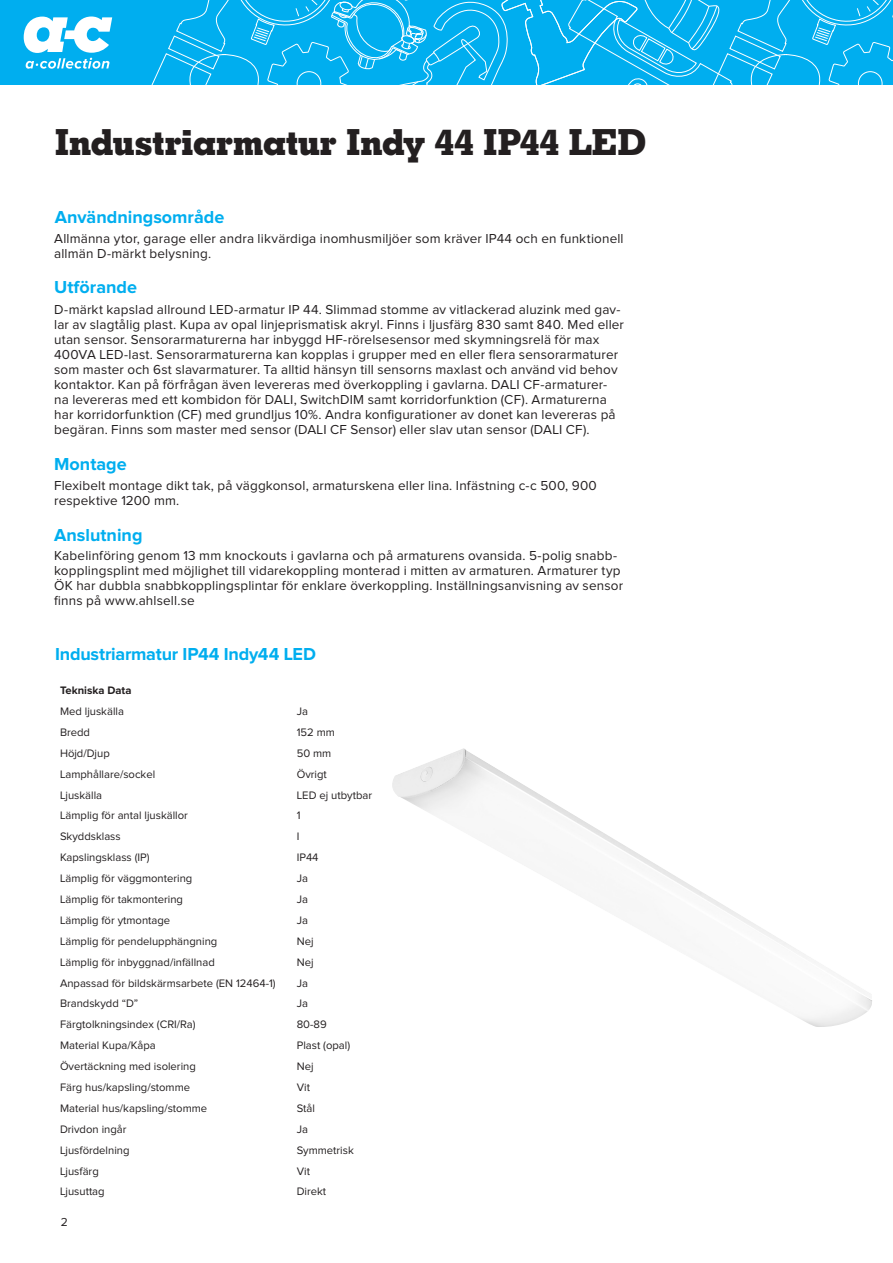
<style>
.page{position:relative;width:893px;height:1263px;background:#fff}
.page>*{position:absolute;margin:0;border:0;box-sizing:border-box;transform-origin:0 0}
.t1{font:700 36px "Geometric Slab 703 BT Xtra";letter-spacing:-.015em;color:#231f20}
.t2{font:700 18px "Proxima Nova";color:#00aeef}
.t3{font:13.5px/15px "Proxima Nova";letter-spacing:.01em;color:#231f20}
.t4{font:12px "Proxima Nova";color:#231f20}
.t5{font:11.25px "Proxima Nova";color:#231f20}
.t6{font:700 11.25px "Proxima Nova";color:#231f20}
</style>
<div class="page">
<div style="left:0;top:0;width:893px;height:85px;background:#00aeef"></div>
<svg style="left:151px;top:0;width:742px;height:85px"></svg>
<svg style="left:23px;top:17px;width:89px;height:52px"></svg>
<img style="left:392px;top:748px;width:480px;height:279px">
<p class="t1" style="left:55px;top:120px;width:593px">Industriarmatur Indy 44 IP44 LED</p>
<h2 class="t2" style="left:55px;top:208px;width:171px">Användningsområde</h2>
<p class="t3" style="left:54px;top:232px;width:571px">Allmänna ytor, garage eller andra likvärdiga inomhusmiljöer som kräver IP44 och en funktionell allmän D-märkt belysning.</p>
<h2 class="t2" style="left:54px;top:279px;width:84px">Utförande</h2>
<p class="t3" style="left:54px;top:302px;width:571px">D-märkt kapslad allround LED-armatur IP 44. Slimmad stomme av vitlackerad aluzink med gav&shy;lar av slagtålig plast. Kupa av opal linjeprismatisk akryl. Finns i ljusfärg 830 samt 840. Med eller utan sensor. Sensorarmaturerna har inbyggd HF-rörelsesensor med skymningsrelä för max 400VA LED-last. Sensorarmaturerna kan kopplas i grupper med en eller flera sensorarmaturer som master och 6st slavarmaturer. Ta alltid hänsyn till sensorns maxlast och använd vid behov kontaktor. Kan på förfrågan även levereras med överkoppling i gavlarna. DALI CF-armaturer&shy;na levereras med ett kombidon för DALI, SwitchDIM samt korridorfunktion (CF). Armaturerna har korridorfunktion (CF) med grundljus 10%. Andra konfigurationer av donet kan levereras på begäran. Finns som master med sensor (DALI CF Sensor) eller slav utan sensor (DALI CF).</p>
<h2 class="t2" style="left:54px;top:456px;width:74px">Montage</h2>
<p class="t3" style="left:54px;top:479px;width:544px">Flexibelt montage dikt tak, på väggkonsol, armaturskena eller lina. Infästning c-c 500, 900 respektive 1200 mm.</p>
<h2 class="t2" style="left:54px;top:526px;width:90px">Anslutning</h2>
<p class="t3" style="left:54px;top:548px;width:570px">Kabelinföring genom 13 mm knockouts i gavlarna och på armaturens ovansida. 5-polig snabb&shy;kopplingsplint med möjlighet till vidarekoppling monterad i mitten av armaturen. Armaturer typ ÖK har dubbla snabbkopplingsplintar för enklare överkoppling. Inställningsanvisning av sensor finns på www.ahlsell.se</p>
<h2 class="t2" style="left:55px;top:646px;width:262px">Industriarmatur IP44 Indy44 LED</h2>
<p class="t6" style="left:60px;top:685px;width:73px">Tekniska Data</p>
<p class="t5" style="left:60px;top:706px;width:66px">Med ljuskälla</p>
<p class="t5" style="left:297px;top:706px;width:13px">Ja</p>
<p class="t5" style="left:60px;top:727px;width:32px">Bredd</p>
<p class="t5" style="left:297px;top:727px;width:40px">152 mm</p>
<p class="t5" style="left:60px;top:748px;width:51px">Höjd/Djup</p>
<p class="t5" style="left:297px;top:748px;width:36px">50 mm</p>
<p class="t5" style="left:60px;top:769px;width:97px">Lamphållare/sockel</p>
<p class="t5" style="left:297px;top:769px;width:32px">Övrigt</p>
<p class="t5" style="left:60px;top:790px;width:44px">Ljuskälla</p>
<p class="t5" style="left:297px;top:790px;width:77px">LED ej utbytbar</p>
<p class="t5" style="left:60px;top:810px;width:129px">Lämplig för antal ljuskällor</p>
<p class="t5" style="left:297px;top:810px;width:5px">1</p>
<p class="t5" style="left:60px;top:831px;width:62px">Skyddsklass</p>
<p class="t5" style="left:297px;top:831px;width:4px">I</p>
<p class="t5" style="left:60px;top:852px;width:91px">Kapslingsklass (IP)</p>
<p class="t5" style="left:297px;top:852px;width:23px">IP44</p>
<p class="t5" style="left:60px;top:873px;width:134px">Lämplig för väggmontering</p>
<p class="t5" style="left:297px;top:873px;width:13px">Ja</p>
<p class="t5" style="left:60px;top:894px;width:125px">Lämplig för takmontering</p>
<p class="t5" style="left:297px;top:894px;width:13px">Ja</p>
<p class="t5" style="left:60px;top:915px;width:112px">Lämplig för ytmontage</p>
<p class="t5" style="left:297px;top:915px;width:13px">Ja</p>
<p class="t5" style="left:60px;top:936px;width:159px">Lämplig för pendelupphängning</p>
<p class="t5" style="left:297px;top:936px;width:18px">Nej</p>
<p class="t5" style="left:60px;top:957px;width:156px">Lämplig för inbyggnad/infällnad</p>
<p class="t5" style="left:297px;top:957px;width:18px">Nej</p>
<p class="t5" style="left:60px;top:978px;width:217px">Anpassad för bildskärmsarbete (EN 12464-1)</p>
<p class="t5" style="left:297px;top:978px;width:13px">Ja</p>
<p class="t5" style="left:60px;top:998px;width:80px">Brandskydd “D”</p>
<p class="t5" style="left:297px;top:998px;width:13px">Ja</p>
<p class="t5" style="left:60px;top:1019px;width:137px">Färgtolkningsindex (CRI/Ra)</p>
<p class="t5" style="left:297px;top:1019px;width:32px">80-89</p>
<p class="t5" style="left:60px;top:1040px;width:97px">Material Kupa/Kåpa</p>
<p class="t5" style="left:297px;top:1040px;width:55px">Plast (opal)</p>
<p class="t5" style="left:60px;top:1061px;width:137px">Övertäckning med isolering</p>
<p class="t5" style="left:297px;top:1061px;width:18px">Nej</p>
<p class="t5" style="left:60px;top:1082px;width:132px">Färg hus/kapsling/stomme</p>
<p class="t5" style="left:297px;top:1082px;width:15px">Vit</p>
<p class="t5" style="left:60px;top:1103px;width:149px">Material hus/kapsling/stomme</p>
<p class="t5" style="left:297px;top:1103px;width:20px">Stål</p>
<p class="t5" style="left:60px;top:1124px;width:68px">Drivdon ingår</p>
<p class="t5" style="left:297px;top:1124px;width:13px">Ja</p>
<p class="t5" style="left:60px;top:1145px;width:71px">Ljusfördelning</p>
<p class="t5" style="left:297px;top:1145px;width:59px">Symmetrisk</p>
<p class="t5" style="left:60px;top:1166px;width:40px">Ljusfärg</p>
<p class="t5" style="left:297px;top:1166px;width:15px">Vit</p>
<p class="t5" style="left:60px;top:1186px;width:46px">Ljusuttag</p>
<p class="t5" style="left:297px;top:1186px;width:31px">Direkt</p>
<p class="t4" style="left:61px;top:1216px;width:9px">2</p>
</div>
